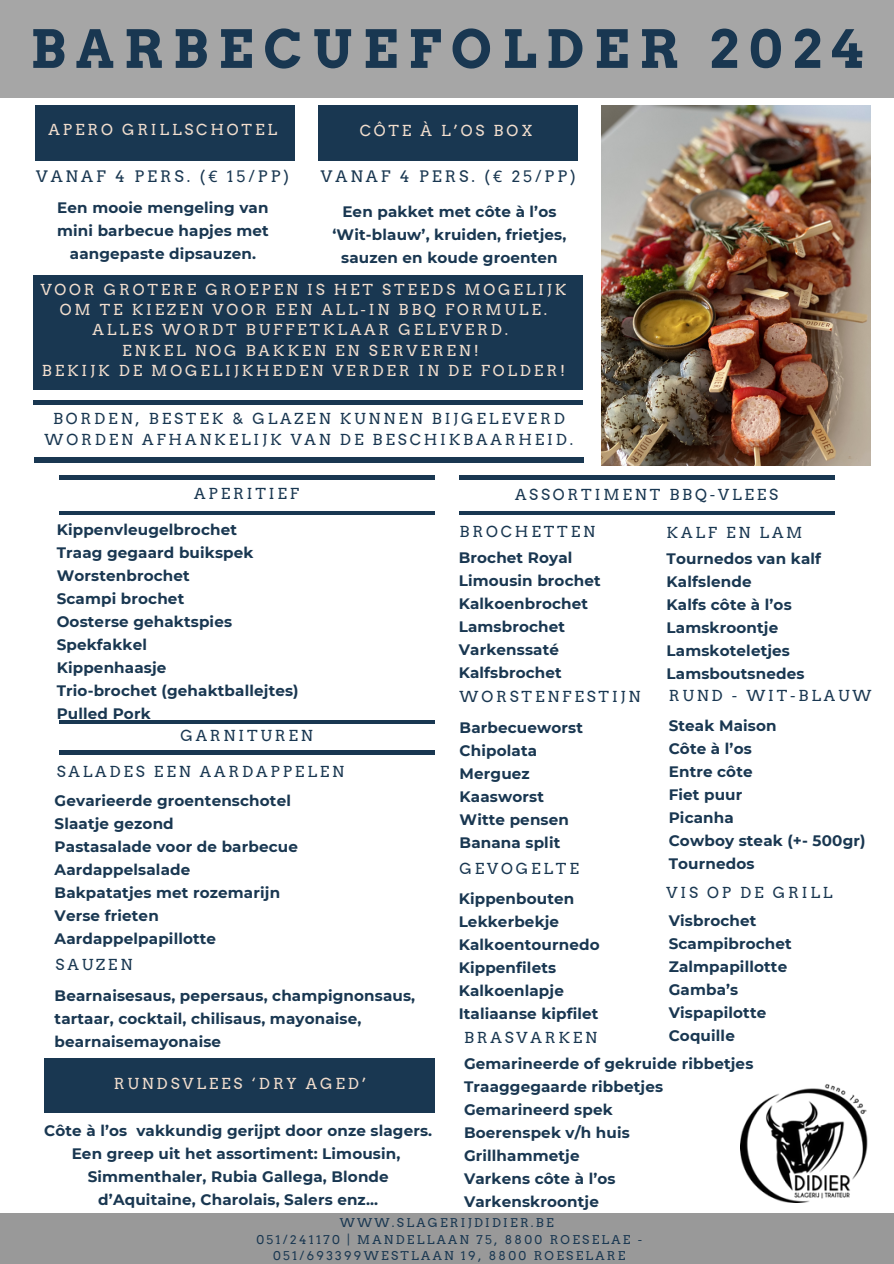
<style>
.page{position:relative;width:894px;height:1264px;background:#fff}
.page>*{position:absolute;margin:0;border:0;box-sizing:border-box;transform-origin:0 0}
.t1{font:700 52.35px "Arvo";letter-spacing:.19em;color:#193751}
.t2{font:15.75px "Arvo";letter-spacing:.19em;color:#193751}
.t3{font:700 15.15px/23px "Montserrat";letter-spacing:.01em;color:#193751}
.t4{font:15.15px/20.9px "Arvo";letter-spacing:.19em;color:#193751;text-align:center}
.t5{font:15.15px/20.2px "Arvo";letter-spacing:.19em;color:#f2dece;text-align:center}
.t6{font:12.15px "Arvo";letter-spacing:.19em;color:#193751}
.s1{font-family:"Noto Sans"}
</style>
<div class="page">
<div style="left:0;top:0;width:893px;height:97px;background:#a6a6a6"></div>
<div style="left:318px;top:106px;width:260px;height:54px;background:#193751"></div>
<div style="left:36px;top:106px;width:259px;height:54px;background:#193751"></div>
<hr style="left:59px;top:476px;width:375px;height:3px;background:#193751">
<hr style="left:59px;top:511px;width:375px;height:4px;background:#193751">
<hr style="left:59px;top:720px;width:375px;height:4px;background:#193751">
<hr style="left:59px;top:750px;width:375px;height:4px;background:#193751">
<hr style="left:458px;top:476px;width:376px;height:3px;background:#193751">
<hr style="left:458px;top:511px;width:376px;height:4px;background:#193751">
<div style="left:0;top:1213px;width:893px;height:50px;background:#999"></div>
<img style="left:601px;top:106px;width:269px;height:359px">
<div style="left:33px;top:275px;width:549px;height:114px;background:#193751"></div>
<div style="left:34px;top:457px;width:549px;height:5px;background:#193751"></div>
<div style="left:33px;top:400px;width:549px;height:5px;background:#193751"></div>
<div style="left:44px;top:1058px;width:259px;height:54px;background:#193751"></div>
<div style="left:175px;top:1058px;width:259px;height:54px;background:#193751"></div>
<img style="left:740px;top:1084px;width:128px;height:118px">
<p class="t1" style="left:30px;top:18px;width:834px">BARBECUEFOLDER 2024</p>
<p class="t5" style="left:48px;top:120px;width:230px">APERO GRILLSCHOTEL</p>
<h2 class="t5" style="left:359px;top:121px;width:174px">CÔTE À L’OS BOX</h2>
<h2 class="t2" style="left:36px;top:166px;width:254px">VANAF 4 PERS. (<span class="s1">€</span> 15/PP)</h2>
<h2 class="t3" style="left:57px;top:196px;width:213px;text-align:center">Een mooie mengeling van mini barbecue hapjes met aangepaste dipsauzen.</h2>
<h2 class="t2" style="left:321px;top:166px;width:256px">VANAF 4 PERS. (<span class="s1">€</span> 25/PP)</h2>
<p class="t3" style="left:332px;top:200px;width:235px;text-align:center">Een pakket met côte à l’os ‘Wit-blauw’, kruiden, frietjes, sauzen en koude groenten</p>
<h3 class="t5" style="left:41px;top:279px;width:527px">VOOR GROTERE GROEPEN IS HET STEEDS MOGELIJK OM TE KIEZEN VOOR EEN ALL-IN BBQ FORMULE.<br>ALLES WORDT BUFFETKLAAR GELEVERD.<br>ENKEL NOG BAKKEN EN SERVEREN!<br>BEKIJK DE MOGELIJKHEDEN VERDER IN DE FOLDER!</h3>
<h2 class="t4" style="left:45px;top:408px;width:530px">BORDEN, BESTEK &amp; GLAZEN KUNNEN BIJGELEVERD<br>WORDEN AFHANKELIJK VAN DE BESCHIKBAARHEID.</h2>
<h2 class="t4" style="left:194px;top:483px;width:106px">APERITIEF</h2>
<h2 class="t4" style="left:515px;top:484px;width:264px">ASSORTIMENT BBQ-VLEES</h2>
<h3 class="t3" style="left:57px;top:518px;width:243px">Kippenvleugelbrochet<br>Traag gegaard buikspek<br>Worstenbrochet<br>Scampi brochet<br>Oosterse gehaktspies<br>Spekfakkel<br>Kippenhaasje<br>Trio-brochet (gehaktballejtes)<br>Pulled Pork</h3>
<h3 class="t4" style="left:459px;top:520px;width:137px">BROCHETTEN</h3>
<p class="t4" style="left:666px;top:522px;width:137px">KALF EN LAM</p>
<h3 class="t3" style="left:666px;top:547px;width:156px">Tournedos van kalf<br>Kalfslende<br>Kalfs côte à l’os<br>Lamskroontje<br>Lamskoteletjes<br>Lamsboutsnedes</h3>
<p class="t3" style="left:458px;top:546px;width:143px">Brochet Royal<br>Limousin brochet<br>Kalkoenbrochet<br>Lamsbrochet<br>Varkenssaté<br>Kalfsbrochet</p>
<h2 class="t4" style="left:459px;top:686px;width:182px">WORSTENFESTIJN</h2>
<p class="t3" style="left:459px;top:716px;width:125px">Barbecueworst<br>Chipolata<br>Merguez<br>Kaasworst<br>Witte pensen<br>Banana split</p>
<h3 class="t4" style="left:668px;top:684px;width:204px">RUND - WIT-BLAUW</h3>
<h2 class="t3" style="left:668px;top:713px;width:198px">Steak Maison<br>Côte à l’os<br>Entre côte<br>Fiet puur<br>Picanha<br>Cowboy steak (+- 500gr)<br>Tournedos</h2>
<h2 class="t4" style="left:666px;top:882px;width:167px">VIS OP DE GRILL</h2>
<h3 class="t3" style="left:668px;top:909px;width:125px">Visbrochet<br>Scampibrochet<br>Zalmpapillotte<br>Gamba’s<br>Vispapilotte<br>Coquille</h3>
<p class="t4" style="left:180px;top:725px;width:134px">GARNITUREN</p>
<h2 class="t4" style="left:57px;top:761px;width:289px">SALADES EEN AARDAPPELEN</h2>
<p class="t3" style="left:55px;top:788px;width:245px">Gevarieerde groentenschotel<br>Slaatje gezond<br>Pastasalade voor de barbecue<br>Aardappelsalade<br>Bakpatatjes met rozemarijn<br>Verse frieten<br>Aardappelpapillotte</p>
<p class="t4" style="left:56px;top:954px;width:78px">SAUZEN</p>
<p class="t3" style="left:55px;top:984px;width:362px">Bearnaisesaus, pepersaus, champignonsaus, tartaar, cocktail, chilisaus, mayonaise, bearnaisemayonaise</p>
<p class="t4" style="left:459px;top:857px;width:121px">GEVOGELTE</p>
<h2 class="t3" style="left:458px;top:886px;width:142px">Kippenbouten<br>Lekkerbekje<br>Kalkoentournedo<br>Kippenfilets<br>Kalkoenlapje<br>Italiaanse kipfilet</h2>
<h2 class="t4" style="left:464px;top:1027px;width:135px">BRASVARKEN</h2>
<p class="t3" style="left:464px;top:1051px;width:291px">Gemarineerde of gekruide ribbetjes<br>Traaggegaarde ribbetjes<br>Gemarineerd spek<br>Boerenspek v/h huis<br>Grillhammetje<br>Varkens côte à l’os<br>Varkenskroontje</p>
<h3 class="t5" style="left:114px;top:1073px;width:254px">RUNDSVLEES ‘DRY AGED’</h3>
<h2 class="t3" style="left:44px;top:1118px;width:389px;text-align:center">Côte à l’os vakkundig gerijpt door onze slagers.<br>Een greep uit het assortiment: Limousin, Simmenthaler, Rubia Gallega, Blonde d’Aquitaine, Charolais, Salers enz...</h2>
<h3 class="t6" style="left:339px;top:1215px;width:215px">WWW.SLAGERIJDIDIER.BE</h3>
<h2 class="t6" style="left:256px;top:1232px;width:387px">051/241170 | MANDELLAAN 75, 8800 ROESELAE -</h2>
<h3 class="t6" style="left:273px;top:1248px;width:354px">051/693399WESTLAAN 19, 8800 ROESELARE</h3>
</div>
